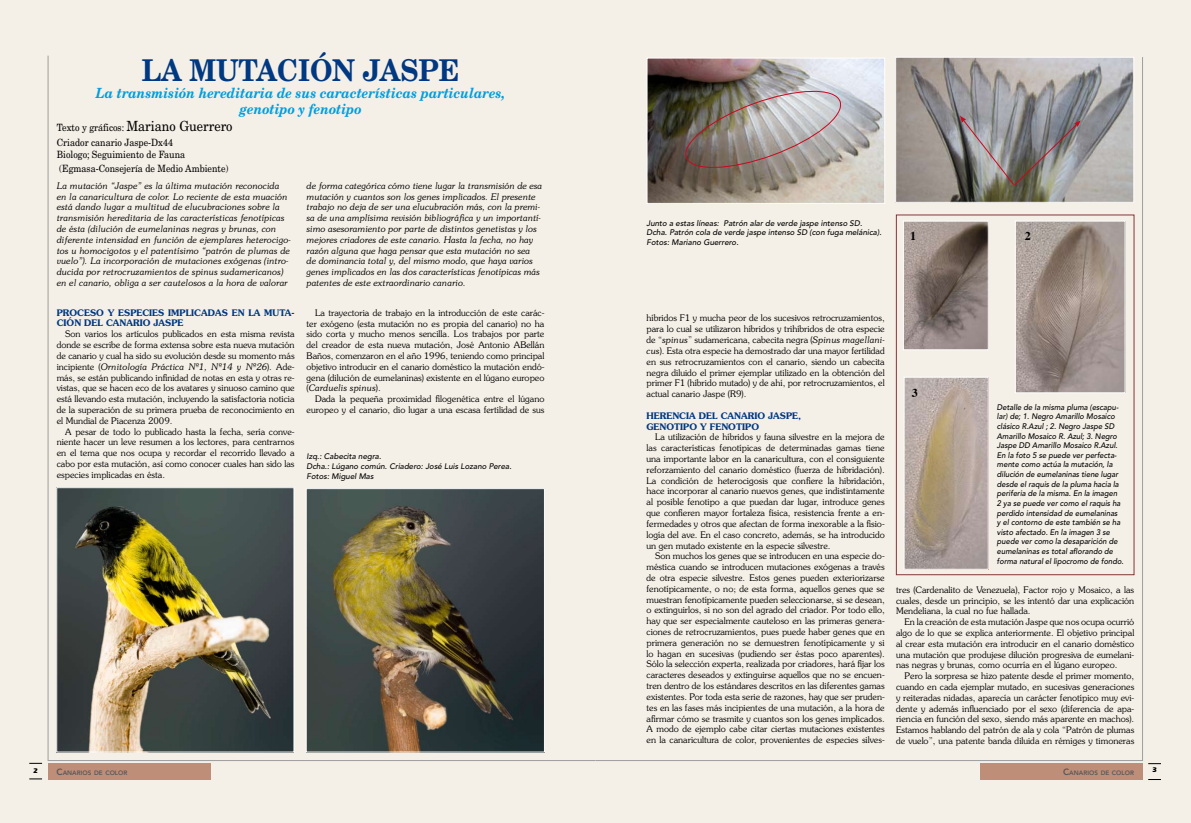
<style>
.page{position:relative;width:1191px;height:823px;background:#fff}
.page>*{position:absolute;margin:0;border:0;box-sizing:border-box;transform-origin:0 0}
.t1{font:700 30px "New Century Schlbk";color:#003882;scale:.9 1}
.t2{font:italic 700 14px/16.8px "New Century Schlbk";color:#009ee0;text-align:center;scale:.9 1}
.t3{font:700 12px "Times";color:#000}
.t4{font:10px/14.4px "New Century Schlbk";color:#000;scale:.9 1}
.t5{font:300 9px/10.8px "Souvenir";color:#000;text-align:justify}
.t6{font:italic 300 9px/10.8px "Souvenir";letter-spacing:-.01em;color:#000}
.t7{font:600 9px/10.8px "Souvenir";color:#003882}
.t8{font:800 9px "Avenir";color:#58585a}
.t9{font:italic 500 8px/9.6px "Avenir";color:#000;scale:.95 1}
.t10{font:italic 500 8px/9.6px "Avenir";color:#000}
.t11{font:700 7px "Itc Eras";color:#000}
.t12{font:800 6.3px "Avenir";color:#58585a}
.s1{font-size:14px}
.s2{font-style:italic}
.s3{font-size:9px}
</style>
<div class="page">
<div style="left:0;top:0;width:1191px;height:822px;background:#f5f0e7"></div>
<div style="left:48px;top:763px;width:163px;height:16px;background:#bf8e78"></div>
<svg style="left:29px;top:762px;width:13px;height:1px"></svg>
<svg style="left:29px;top:778px;width:13px;height:1px"></svg>
<svg style="left:1148px;top:763px;width:13px;height:1px"></svg>
<div style="left:980px;top:763px;width:162px;height:16px;background:#bf8e78"></div>
<svg style="left:646px;top:57px;width:489px;height:519px"></svg>
<img style="left:58px;top:489px;width:234px;height:261px">
<div style="left:56px;top:487px;width:238px;height:265px;border:1px solid #fff"></div>
<img style="left:308px;top:490px;width:235px;height:260px">
<div style="left:306px;top:488px;width:239px;height:264px;border:1px solid #fff"></div>
<h1 class="t1" style="left:142px;top:51px;width:354px">LA MUTACIÓN JASPE</h1>
<h2 class="t2" style="left:96px;top:84px;width:456px">La transmisión hereditaria de sus características particulares, genotipo y fenotipo</h2>
<p class="t4" style="left:57px;top:120px;width:197px">Texto y gráficos: <span class="s1">Mariano Guerrero<br></span>Criador canario Jaspe-Dx44</p>
<p class="t4" style="left:57px;top:147px;width:192px">Biologo; Seguimiento de Fauna (Egmasa-Consejería de Medio Ambiente)</p>
<p class="t6" style="left:57px;top:180px;width:235px">La mutación “Jaspe” es la última mutación reconocida en la canaricultura de color. Lo reciente de esta muación está dando lugar a multitud de elucubraciones sobre la transmisión hereditaria de las características fenotípicas de ésta (dilución de eumelaninas negras y brunas, con diferente intensidad en función de ejemplares heterocigo&shy;tos u homocigotos y el patentísimo “patrón de plumas de vuelo”). La incorporación de mutaciones exógenas (intro&shy;ducida por retrocruzamientos de spinus sudamericanos) en el canario, obliga a ser cautelosos a la hora de valorar</p>
<p class="t6" style="left:306px;top:180px;width:237px">de forma categórica cómo tiene lugar la transmisión de esa mutación y cuantos son los genes implicados. El presente trabajo no deja de ser una elucubración más, con la premi&shy;sa de una amplísima revisión bibliográfica y un importantí&shy;simo asesoramiento por parte de distintos genetistas y los mejores criadores de este canario. Hasta la fecha, no hay razón alguna que haga pensar que esta mutación no sea<br>de dominancia total y, del mismo modo, que haya varios genes implicados en las dos características fenotípicas más patentes de este extraordinario canario.</p>
<p class="t7" style="left:57px;top:307px;width:239px">PROCESO Y ESPECIES IMPLICADAS EN LA MUTA-<br>CIÓN DEL CANARIO JASPE</p>
<p class="t5" style="left:57px;top:328px;width:239px;text-indent:9px">Son varios los artículos publicados en esta misma revista donde se escribe de forma extensa sobre esta nueva mutación de canario y cual ha sido su evolución desde su momento más incipiente (<span class="s2">Ornitología Práctica Nº1, Nº14 y Nº26</span>). Ade&shy;más, se están publicando infinidad de notas en esta y otras re&shy;vistas, que se hacen eco de los avatares y sinuoso camino que está llevando esta mutación, incluyendo la satisfactoria noticia de la superación de su primera prueba de reconocimiento en el Mundial de Piacenza 2009.</p>
<p class="t5" style="left:57px;top:425px;width:239px;text-indent:9px">A pesar de todo lo publicado hasta la fecha, sería conve&shy;niente hacer un leve resumen a los lectores, para centrarnos en el tema que nos ocupa y recordar el recorrido llevado a cabo por esta mutación, así como conocer cuales han sido las especies implicadas en ésta.</p>
<p class="t5" style="left:306px;top:307px;width:239px;text-indent:9px">La trayectoria de trabajo en la introducción de este carác&shy;ter exógeno (esta mutación no es propia del canario) no ha sido corta y mucho menos sencilla. Los trabajos por parte del creador de esta nueva mutación, José Antonio ABellán Baños, comenzaron en el año 1996, teniendo como principal objetivo introducir en el canario doméstico la mutación endó&shy;gena (dilución de eumelaninas) existente en el lúgano europeo (<span class="s2">Carduelis spinus</span>).</p>
<p class="t5" style="left:306px;top:393px;width:239px;text-align:right">Dada la pequeña proximidad filogenética entre el lúgano europeo y el canario, dio lugar a una escasa fertilidad de sus</p>
<p class="t10" style="left:306px;top:452px;width:207px">Izq.: Cabecita negra.<br>Dcha.: Lúgano común. Criadero: José Luis Lozano Perea.<br>Fotos: Miguel Mas</p>
<p class="t10" style="left:646px;top:218px;width:236px">Junto a estas líneas: Patrón alar de verde jaspe intenso SD.<br>Dcha. Patrón cola de verde jaspe intenso SD (con fuga melánica).<br>Fotos: Mariano Guerrero.</p>
<h3 class="t3" style="left:910px;top:224px;width:7px">1</h3>
<h3 class="t3" style="left:1024px;top:224px;width:7px">2</h3>
<p class="t5" style="left:646px;top:312px;width:240px">híbridos F1 y mucha peor de los sucesivos retrocruzamientos, para lo cual se utilizaron híbridos y trihíbridos de otra especie de “<span class="s2">spinus</span>” sudamericana, cabecita negra (<span class="s2">Spinus magellani&shy;cus</span>). Esta otra especie ha demostrado dar una mayor fertilidad en sus retrocruzamientos con el canario, siendo un cabecita negra diluido el primer ejemplar utilizado en la obtención del primer F1 (híbrido mutado) y de ahí, por retrocruzamientos, el actual canario Jaspe (R9).</p>
<p class="t7" style="left:646px;top:410px;width:156px">HERENCIA DEL CANARIO JASPE,<br>GENOTIPO Y FENOTIPO</p>
<p class="t5" style="left:646px;top:431px;width:240px;text-indent:9px">La utilización de híbridos y fauna silvestre en la mejora de las características fenotípicas de determinadas gamas tiene una importante labor en la canaricultura, con el consiguiente reforzamiento del canario doméstico (fuerza de hibridación).<br>La condición de heterocigosis que confiere la hibridación, hace incorporar al canario nuevos genes, que indistintamente al posible fenotipo a que puedan dar lugar, introduce genes que confieren mayor fortaleza física, resistencia frente a en&shy;fermedades y otros que afectan de forma inexorable a la fisio&shy;logía del ave. En el caso concreto, además, se ha introducido un gen mutado existente en la especie silvestre.</p>
<p class="t5" style="left:646px;top:550px;width:240px;text-indent:9px">Son muchos los genes que se introducen en una especie do&shy;méstica cuando se introducen mutaciones exógenas a través de otra especie silvestre. Estos genes pueden exteriorizarse fenotípicamente, o no; de esta forma, aquellos genes que se muestran fenotípicamente pueden seleccionarse, si se desean, o extinguirlos, si no son del agrado del criador. Por todo ello, hay que ser especialmente cauteloso en las primeras genera&shy;ciones de retrocruzamientos, pues puede haber genes que en primera generación no se demuestren fenotípicamente y si lo hagan en sucesivas (pudiendo ser éstas poco aparentes).<br>Sólo la selección experta, realizada por criadores, hará fijar los caracteres deseados y extinguirse aquellos que no se encuen&shy;tren dentro de los estándares descritos en las diferentes gamas existentes. Por toda esta serie de razones, hay que ser pruden&shy;tes en las fases más incipientes de una mutación, a la hora de afirmar cómo se trasmite y cuantos son los genes implicados.<br>A modo de ejemplo cabe citar ciertas mutaciones existentes en la canaricultura de color, provenientes de especies silves-</p>
<h3 class="t3" style="left:912px;top:381px;width:7px">3</h3>
<p class="t9" style="left:997px;top:402px;width:135px">Detalle de la misma pluma (escapu&shy;lar) de; 1. Negro Amarillo Mosaico clásico R.Azul ; 2. Negro Jaspe SD Amarillo Mosaico R. Azul; 3. Negro Jaspe DD Amarillo Mosaico R.Azul.<br>En la foto 5 se puede ver perfecta&shy;mente como actúa la mutación, la dilución de eumelaninas tiene lugar desde el raquis de la pluma hacia la periferia de la misma. En la imagen<br>2 ya se puede ver como el raquis ha perdido intensidad de eumelaninas<br>y el contorno de este también se ha visto afectado. En la imagen 3 se puede ver como la desaparición de eumelaninas es total aflorando de forma natural el lipocromo de fondo.</p>
<p class="t5" style="left:896px;top:583px;width:240px">tres (Cardenalito de Venezuela), Factor rojo y Mosaico, a las cuales, desde un principio, se les intentó dar una explicación Mendeliana, la cual no fue hallada.</p>
<p class="t5" style="left:896px;top:616px;width:240px;text-indent:9px">En la creación de esta mutación Jaspe que nos ocupa ocurrió algo de lo que se explica anteriormente. El objetivo principal al crear esta mutación era introducir en el canario doméstico una mutación que produjese dilución progresiva de eumelani&shy;nas negras y brunas, como ocurría en el lúgano europeo.</p>
<p class="t5" style="left:896px;top:670px;width:240px;text-indent:9px">Pero la sorpresa se hizo patente desde el primer momento, cuando en cada ejemplar mutado, en sucesivas generaciones y reiteradas nidadas, aparecía un carácter fenotípico muy evi&shy;dente y además influenciado por el sexo (diferencia de apa&shy;riencia en función del sexo, siendo más aparente en machos).<br>Estamos hablando del patrón de ala y cola “Patrón de plumas de vuelo”, una patente banda diluida en rémiges y timoneras</p>
<p class="t11" style="left:33px;top:766px;width:6px">2</p>
<p class="t12" style="left:57px;top:768px;width:72px"><span class="s3">C</span>ANARIOS DE COLOR</p>
<p class="t8" style="left:1063px;top:765px;width:8px">C</p>
<p class="t11" style="left:1152px;top:765px;width:6px">3</p>
<p class="t12" style="left:1069px;top:768px;width:66px">ANARIOS DE COLOR</p>
</div>
